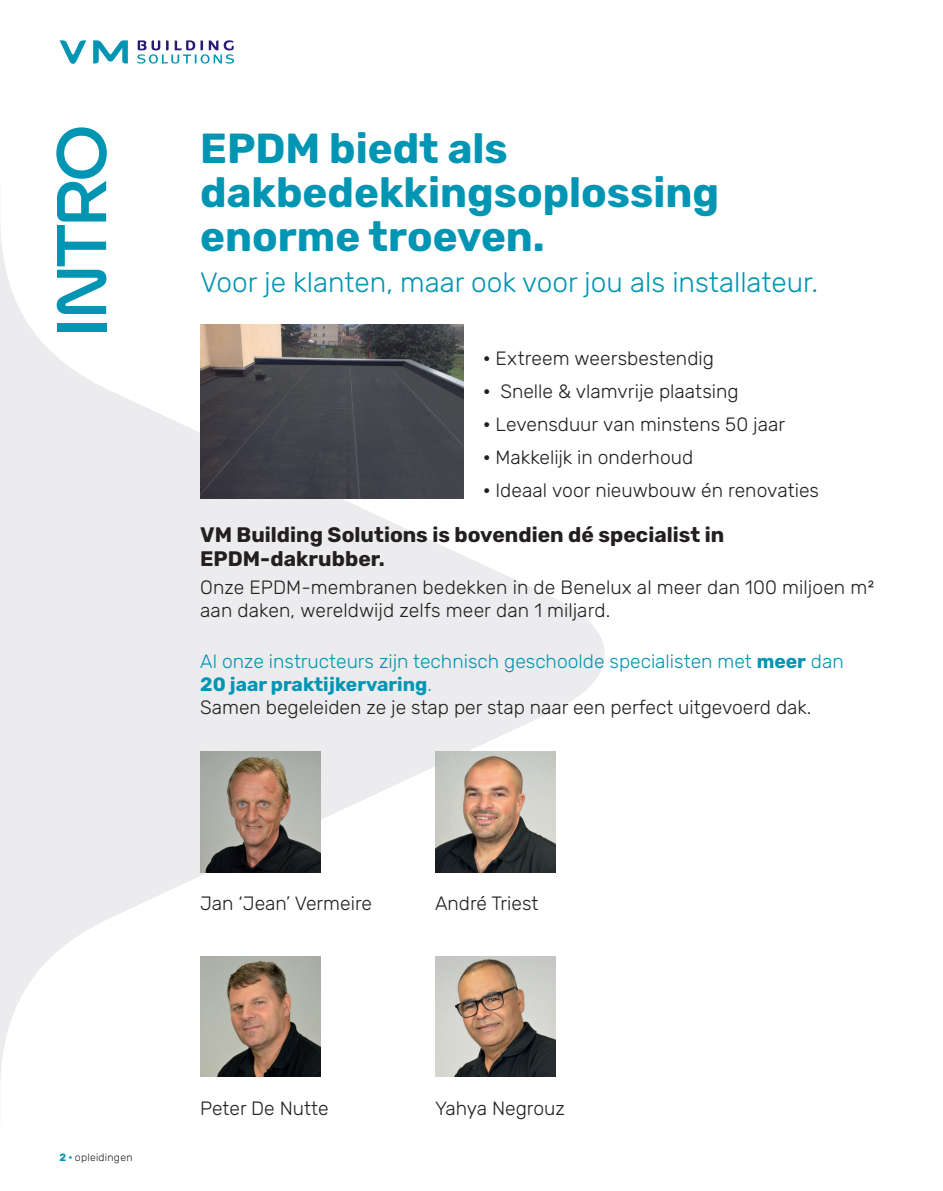
<style>
.page{position:relative;width:943px;height:1191px;background:#fff}
.page>*{position:absolute;margin:0;border:0;box-sizing:border-box;transform-origin:0 0}
.t1{font:700 63px "Ulm Grotesk";letter-spacing:-.065em;color:#0095b3}
.t2{font:700 42px/43.8px "Rubik";color:#0095b3}
.t3{font:300 28px "Rubik";color:#0095b3}
.t4{font:700 21px/24.5px "Rubik";color:#231f20}
.t5{font:300 19.25px/23.1px "Rubik";color:#231f20}
.t6{font:300 19.25px/23.1px "Rubik";color:#0095b3}
.t7{font:300 10.5px "Rubik";letter-spacing:.025em;color:#231f20}
.s1{font-weight:700}
.s2{color:#231f20}
.s3{font-weight:700;color:#0095b3}
</style>
<div class="page">
<svg style="left:0;top:228px;width:604px;height:853px"></svg>
<img style="left:200px;top:752px;width:121px;height:120px">
<img style="left:200px;top:956px;width:121px;height:120px">
<img style="left:435px;top:752px;width:121px;height:120px">
<img style="left:435px;top:956px;width:121px;height:120px">
<img style="left:200px;top:324px;width:263px;height:174px">
<svg style="left:137px;top:40px;width:97px;height:24px"></svg>
<svg style="left:60px;top:40px;width:68px;height:24px"></svg>
<h1 class="t1" style="left:41px;top:338px;width:215px;rotate:-90deg">INTRO</h1>
<h2 class="t2" style="left:200px;top:128px;width:520px">EPDM biedt als dakbedekkingsoplossing enorme troeven.</h2>
<h3 class="t3" style="left:200px;top:267px;width:619px">Voor je klanten, maar ook voor jou als installateur.</h3>
<p class="t5" style="left:483px;top:347px;width:232px"><span class="s1">•</span> Extreem weersbestendig</p>
<p class="t5" style="left:483px;top:380px;width:257px"><span class="s1">•</span> Snelle &amp; vlamvrije plaatsing</p>
<p class="t5" style="left:483px;top:413px;width:303px"><span class="s1">•</span> Levensduur van minstens 50 jaar</p>
<p class="t5" style="left:483px;top:446px;width:212px"><span class="s1">•</span> Makkelijk in onderhoud</p>
<p class="t5" style="left:483px;top:479px;width:337px"><span class="s1">•</span> Ideaal voor nieuwbouw én renovaties</p>
<p class="t4" style="left:200px;top:522px;width:525px">VM Building Solutions is bovendien dé specialist in<br>EPDM-dakrubber.</p>
<p class="t5" style="left:200px;top:576px;width:675px">Onze EPDM-membranen bedekken in de Benelux al meer dan 100 miljoen m² aan daken, wereldwijd zelfs meer dan 1 miljard.</p>
<p class="t6" style="left:200px;top:650px;width:645px">Al onze instructeurs zijn technisch geschoolde specialisten met <span class="s1">meer</span> dan<br><span class="s1">20 jaar praktijkervaring</span>.<br><span class="s2">Samen begeleiden ze je stap per stap naar een perfect uitgevoerd dak.</span></p>
<p class="t5" style="left:200px;top:892px;width:173px">Jan ‘Jean’ Vermeire</p>
<p class="t5" style="left:435px;top:892px;width:105px">André Triest</p>
<p class="t7" style="left:60px;top:1151px;width:74px"><span class="s3">2 •</span> opleidingen</p>
<p class="t5" style="left:200px;top:1097px;width:130px">Peter De Nutte</p>
<p class="t5" style="left:435px;top:1097px;width:131px">Yahya Negrouz</p>
</div>
